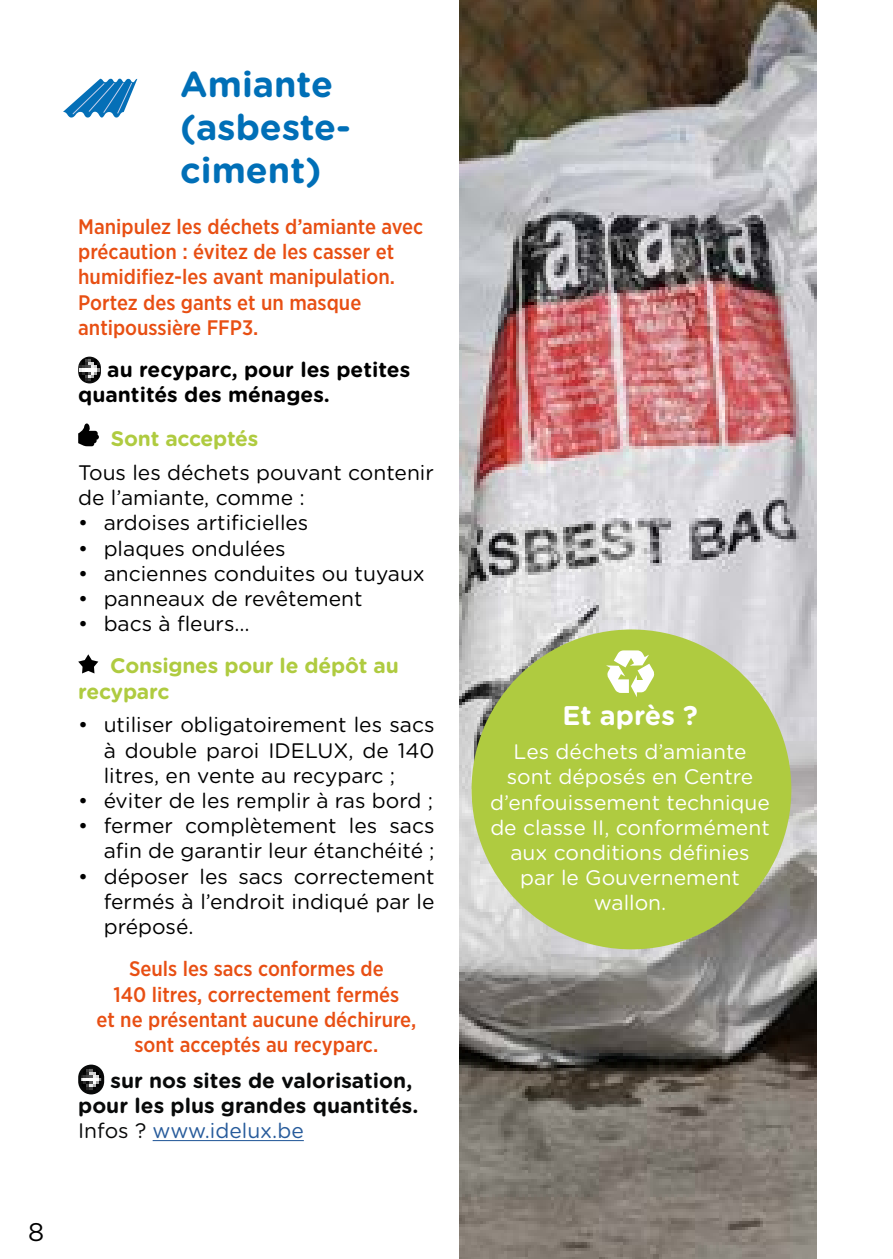
<style>
.page{position:relative;width:893px;height:1259px;background:#fff}
.page>*{position:absolute;margin:0;border:0;box-sizing:border-box;transform-origin:0 0}
.t1{font:700 36px/43.2px "Gotham Rounded";color:#006fb7}
.t2{font:700 27px "Gotham Rounded";color:#fff}
.t3{font:25.5px "Gotham Rounded";color:#000}
.t4{font:21px/25.2px "Gotham Rounded";color:#000;text-align:justify}
.t5{font:500 21px/25.2px "Gotham Narrow";color:#e84f13}
.t6{font:21px/25.2px "Gotham Rounded";color:#fff;text-align:center}
.t7{font:700 21px/25.2px "Gotham Rounded";color:#080909}
.t8{font:700 21px/25.2px "Gotham Rounded";color:#000}
.t9{font:700 21px/25.2px "Gotham Rounded";letter-spacing:-.01em;color:#afcb40}
.s1{color:#e94e0f}
.s2{font-weight:400}
.s3{font-weight:400;color:#275b9b}
</style>
<div class="page">
<img style="left:459px;top:0;width:357px;height:1259px">
<hr style="left:153px;top:1140px;width:151px;height:1px;background:#275b9b">
<img style="left:78px;top:357px;width:23px;height:26px;border-radius:11px">
<svg style="left:78px;top:423px;width:21px;height:23px"></svg>
<svg style="left:78px;top:654px;width:20px;height:19px"></svg>
<img style="left:80px;top:1066px;width:23px;height:27px;border-radius:11px">
<div style="left:78px;top:1064px;width:26px;height:30px;border:3px solid #080909;border-radius:11px"></div>
<div style="left:472px;top:629px;width:319px;height:320px;background:#afcb40;border-radius:50%"></div>
<svg style="left:606px;top:650px;width:48px;height:47px"></svg>
<svg style="left:63px;top:79px;width:74px;height:38px"></svg>
<p class="t3" style="left:28px;top:1214px;width:18px">8</p>
<h1 class="t1" style="left:180px;top:61px;width:172px">Amiante (asbeste&shy;ciment)</h1>
<p class="t5" style="left:78px;top:214px;width:347px">Manipulez les déchets d’amiante avec précaution : évitez de les casser et humidifiez-les avant manipulation.<br>Portez des gants et un masque antipoussière FFP3.</p>
<p class="t8" style="left:78px;top:356px;width:334px;text-indent:29px">au recyparc, pour les petites quantités des ménages.</p>
<p class="t9" style="left:111px;top:425px;width:149px">Sont acceptés</p>
<p class="t4" style="left:78px;top:459px;width:357px">Tous les déchets pouvant contenir de l’amiante, comme :</p>
<p class="t4" style="left:78px;top:509px;width:232px">• ardoises artificielles</p>
<p class="t4" style="left:78px;top:534px;width:209px">• plaques ondulées</p>
<p class="t4" style="left:78px;top:560px;width:348px">• anciennes conduites ou tuyaux</p>
<p class="t4" style="left:78px;top:585px;width:286px">• panneaux de revêtement</p>
<p class="t4" style="left:78px;top:610px;width:173px">• bacs à fleurs…</p>
<p class="t9" style="left:78px;top:652px;width:322px;text-indent:32px">Consignes pour le dépôt au recyparc</p>
<p class="t4" style="left:104px;top:711px;width:332px;text-indent:-26px">• utiliser obligatoirement les sacs à double paroi IDELUX, de 140 litres, en vente au recyparc ;</p>
<p class="t4" style="left:78px;top:787px;width:356px">• éviter de les remplir à ras bord ;</p>
<p class="t4" style="left:78px;top:812px;width:358px;text-align:right">• fermer complètement les sacs afin de garantir leur étanchéité ;</p>
<p class="t4" style="left:104px;top:862px;width:332px;text-indent:-26px">• déposer les sacs correctement fermés à l’endroit indiqué par le préposé.</p>
<p class="t5" style="left:96px;top:956px;width:321px;text-align:center">Seuls les sacs conformes de<br>140 litres, correctement fermés<br>et ne présentant aucune déchirure, sont acceptés au recyparc<span class="s1">.</span></p>
<p class="t7" style="left:78px;top:1067px;width:342px;text-indent:32px">sur nos sites de valorisation, pour les plus grandes quantités.<br><span class="s2">Infos ?</span> <span class="s3">www.idelux.be</span></p>
<p class="t2" style="left:562px;top:696px;width:137px">Et après ?</p>
<p class="t6" style="left:490px;top:738px;width:281px">Les déchets d’amiante sont déposés en Centre d’enfouissement technique de classe II, conformément aux conditions définies<br>par le Gouvernement wallon.</p>
</div>
